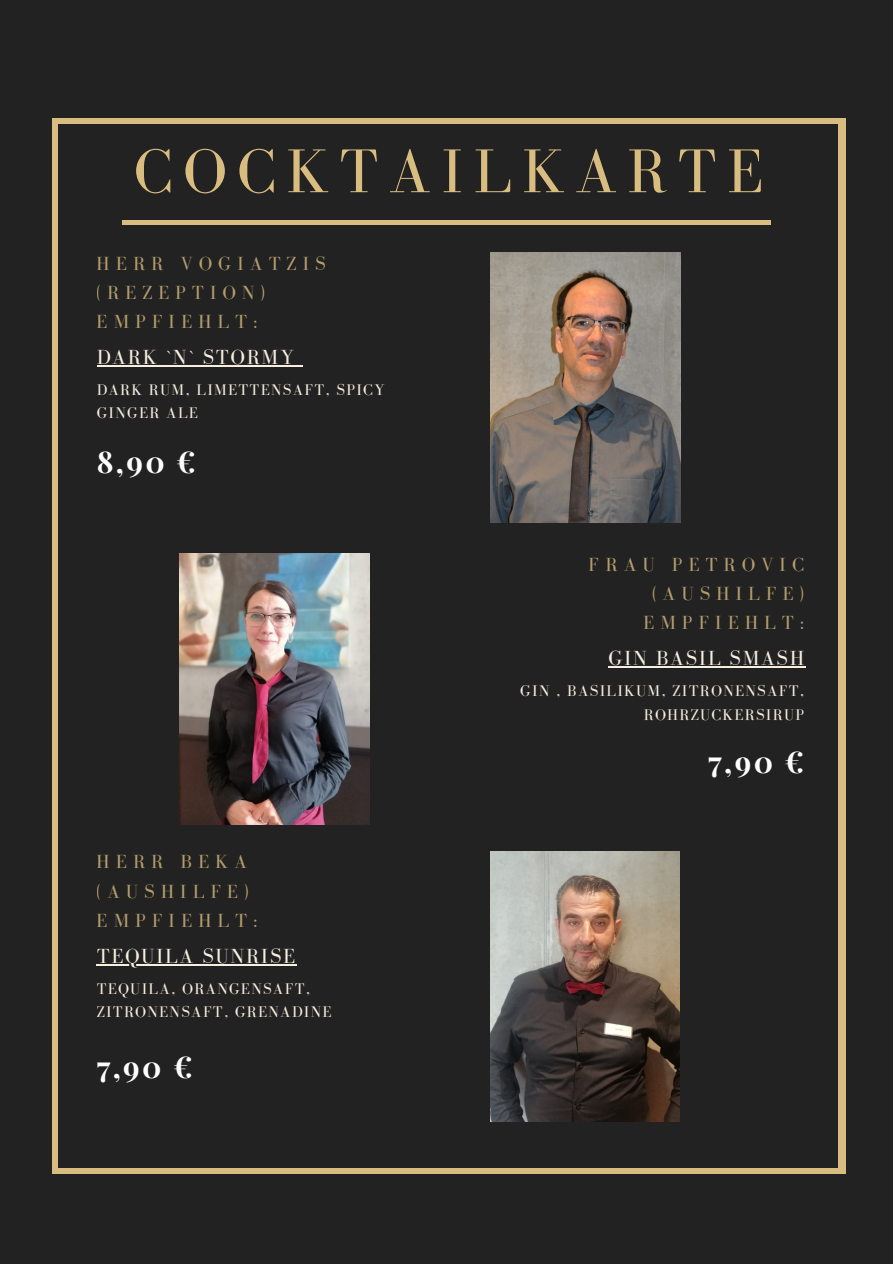
<style>
.page{position:relative;width:893px;height:1264px;background:#fff}
.page>*{position:absolute;margin:0;border:0;box-sizing:border-box;transform-origin:0 0}
.t1{font:63.6px "Bodoni FLF";letter-spacing:.16em;color:#d9bc80}
.t2{font:700 30px "Playfair Display";color:#fff}
.t3{font:21px "Bodoni FLF";letter-spacing:.08em;color:#f8eee0}
.t4{font:19.5px/29.2px "Bodoni FLF";letter-spacing:.3em;color:#d9bc80}
.t5{font:15.9px/23.7px "Bodoni FLF";letter-spacing:.08em;color:#f8eee0}
</style>
<div class="page">
<div style="left:0;top:0;width:892px;height:1263px;background:#222"></div>
<div style="left:52px;top:118px;width:793px;height:1055px;background:#d9bc80"></div>
<div style="left:58px;top:124px;width:780px;height:1043px;background:#222"></div>
<hr style="left:123px;top:221px;width:647px;height:3px;background:#d9bc80">
<img style="left:490px;top:252px;width:190px;height:270px">
<img style="left:179px;top:554px;width:190px;height:270px">
<img style="left:490px;top:851px;width:189px;height:270px">
<hr style="left:97px;top:365px;width:198px;height:1px;background:#f8eee0">
<hr style="left:608px;top:666px;width:197px;height:1px;background:#f8eee0">
<hr style="left:97px;top:964px;width:200px;height:1px;background:#f8eee0">
<p class="t1" style="left:134px;top:137px;width:631px">COCKTAILKARTE</p>
<p class="t4" style="left:97px;top:248px;width:231px">HERR VOGIATZIS (REZEPTION)<br>EMPFIEHLT:</p>
<p class="t3" style="left:97px;top:345px;width:199px">DARK `N` STORMY</p>
<p class="t5" style="left:97px;top:377px;width:289px">DARK RUM, LIMETTENSAFT, SPICY<br>GINGER ALE</p>
<p class="t2" style="left:97px;top:441px;width:101px">8,90 €</p>
<p class="t4" style="left:97px;top:847px;width:162px">HERR BEKA (AUSHILFE)<br>EMPFIEHLT:</p>
<p class="t3" style="left:97px;top:944px;width:200px">TEQUILA SUNRISE</p>
<p class="t5" style="left:97px;top:976px;width:236px">TEQUILA, ORANGENSAFT,<br>ZITRONENSAFT, GRENADINE</p>
<p class="t2" style="left:97px;top:1045px;width:97px">7,90 €</p>
<p class="t4" style="left:589px;top:549px;width:217px;text-align:right">FRAU PETROVIC (AUSHILFE)<br>EMPFIEHLT:</p>
<p class="t3" style="left:608px;top:647px;width:197px">GIN BASIL SMASH</p>
<p class="t5" style="left:520px;top:679px;width:285px;text-align:right">GIN , BASILIKUM, ZITRONENSAFT,<br>ROHRZUCKERSIRUP</p>
<p class="t2" style="left:708px;top:740px;width:97px">7,90 €</p>
</div>
